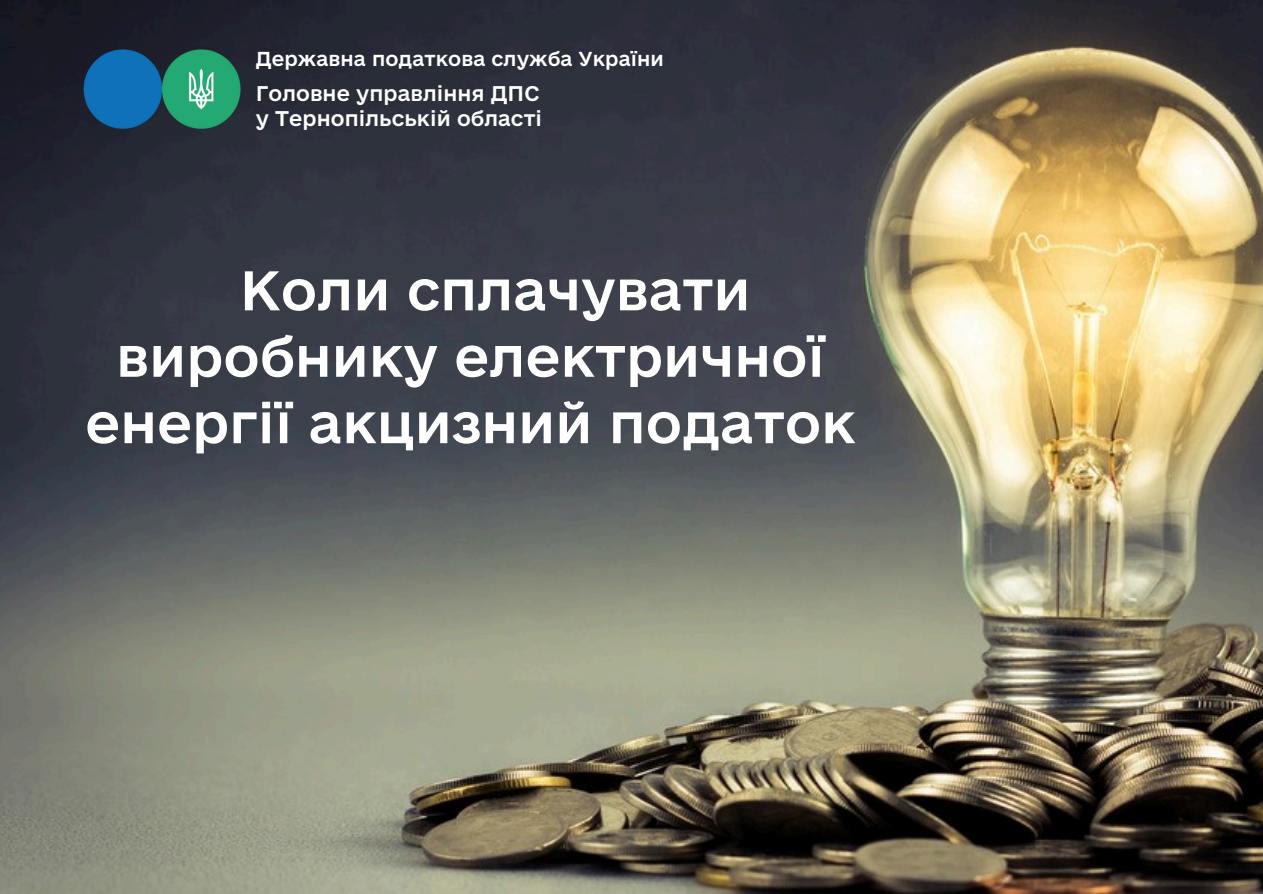
<style>
.page{position:relative;width:1263px;height:894px;background:#fff}
.page>*{position:absolute;margin:0;border:0;box-sizing:border-box;transform-origin:0 0}
.t1{font:52.5px "e Ukraine Medium";color:#fff}
.t2{font:19.95px "e Ukraine Medium";color:#fff}
.t3{font:19.05px "e Ukraine Medium";color:#fff}
</style>
<div class="page">
<img style="left:0;top:0;width:1262px;height:893px">
<img style="left:82px;top:47px;width:163px;height:84px">
<p class="t3" style="left:256px;top:47px;width:410px">Державна податкова служба України</p>
<p class="t2" style="left:256px;top:81px;width:285px">Головне управління ДПС</p>
<p class="t2" style="left:256px;top:105px;width:288px">у Тернопільській області</p>
<p class="t1" style="left:240px;top:257px;width:513px">Коли сплачувати</p>
<p class="t1" style="left:116px;top:324px;width:710px">виробнику електричної</p>
<p class="t1" style="left:85px;top:390px;width:772px">енергії акцизний податок</p>
</div>
